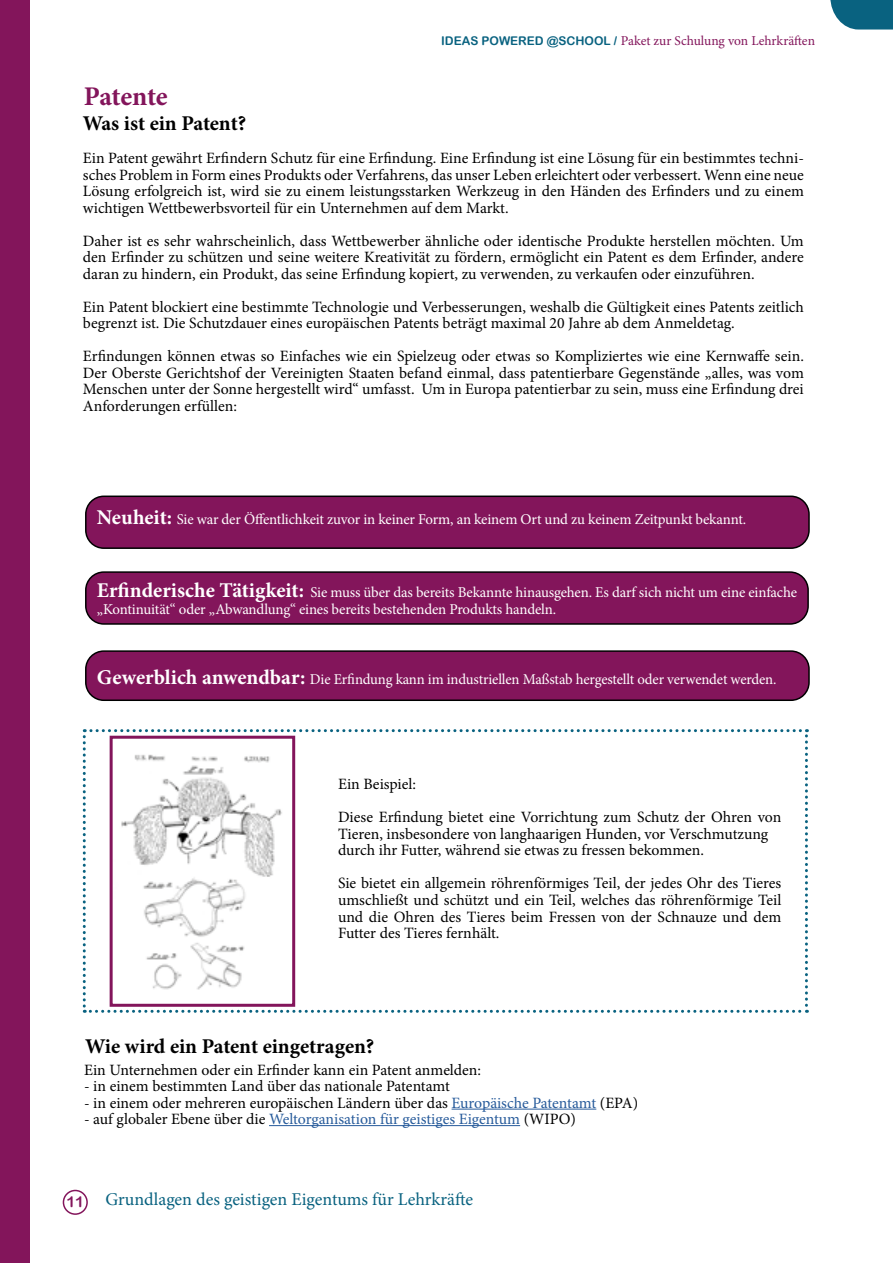
<style>
.page{position:relative;width:893px;height:1263px;background:#fff}
.page>*{position:absolute;margin:0;border:0;box-sizing:border-box;transform-origin:0 0}
.t1{font:700 27px "Minion Pro";letter-spacing:-.01em;color:#83155b}
.t2{font:700 21px "Minion Pro";letter-spacing:-.005em;color:#000}
.t3{font:18px "Minion Pro";color:#096280}
.t4{font:15.75px/16.5px "Minion Pro";color:#000;text-align:justify}
.t5{font:15.75px "Minion Pro";color:#275b9b}
.t6{font:15px/16.5px "Minion Pro";letter-spacing:-.01em;color:#fff}
.t7{font:13.5px "Minion Pro";color:#83155b}
.s1{font-family:"Arial Rounded MT Bold";font-size:12px;color:#096280}
.s2{font-weight:700;font-size:21px}
.s3{color:#275b9b}
.s4{color:#000}
</style>
<div class="page">
<div style="left:63px;top:1190px;width:25px;height:25px;border:2px solid #83155b;border-radius:50%"></div>
<svg style="left:830px;top:0;width:63px;height:30px;background:#287590"></svg>
<svg style="left:83px;top:729px;width:725px;height:284px"></svg>
<hr style="left:452px;top:1109px;width:144px;height:1px;background:#275b9b">
<hr style="left:269px;top:1125px;width:251px;height:1px;background:#275b9b">
<div style="left:86px;top:496px;width:723px;height:52px;background:#83155b;border-radius:18px"></div>
<div style="left:85px;top:495px;width:725px;height:54px;border:2px solid #000;border-radius:18px"></div>
<div style="left:86px;top:572px;width:722px;height:52px;background:#83155b;border-radius:18px"></div>
<div style="left:85px;top:571px;width:724px;height:54px;border:2px solid #000;border-radius:18px"></div>
<div style="left:86px;top:651px;width:723px;height:49px;background:#83155b;border-radius:18px"></div>
<div style="left:85px;top:650px;width:725px;height:51px;border:2px solid #000;border-radius:18px"></div>
<div style="left:0;top:0;width:30px;height:1263px;background:#83155b"></div>
<img style="left:114px;top:740px;width:177px;height:263px">
<div style="left:110px;top:736px;width:185px;height:271px;border:3px solid #83155b"></div>
<p class="t7" style="left:441px;top:32px;width:375px"><span class="s1">IDEAS POWERED @SCHOOL /</span> Paket zur Schulung von Lehrkräften</p>
<h1 class="t1" style="left:84px;top:78px;width:85px">Patente</h1>
<h2 class="t2" style="left:83px;top:109px;width:165px">Was ist ein Patent?</h2>
<p class="t4" style="left:83px;top:150px;width:722px">Ein Patent gewährt Erfindern Schutz für eine Erfindung. Eine Erfindung ist eine Lösung für ein bestimmtes techni&shy;sches Problem in Form eines Produkts oder Verfahrens, das unser Leben erleichtert oder verbessert. Wenn eine neue Lösung erfolgreich ist, wird sie zu einem leistungsstarken Werkzeug in den Händen des Erfinders und zu einem wichtigen Wettbewerbsvorteil für ein Unternehmen auf dem Markt.</p>
<p class="t4" style="left:83px;top:233px;width:722px">Daher ist es sehr wahrscheinlich, dass Wettbewerber ähnliche oder identische Produkte herstellen möchten. Um den Erfinder zu schützen und seine weitere Kreativität zu fördern, ermöglicht ein Patent es dem Erfinder, andere daran zu hindern, ein Produkt, das seine Erfindung kopiert, zu verwenden, zu verkaufen oder einzuführen.</p>
<p class="t4" style="left:83px;top:299px;width:722px">Ein Patent blockiert eine bestimmte Technologie und Verbesserungen, weshalb die Gültigkeit eines Patents zeitlich begrenzt ist. Die Schutzdauer eines europäischen Patents beträgt maximal 20 Jahre ab dem Anmeldetag.</p>
<p class="t4" style="left:83px;top:348px;width:722px">Erfindungen können etwas so Einfaches wie ein Spielzeug oder etwas so Kompliziertes wie eine Kernwaffe sein.<br>Der Oberste Gerichtshof der Vereinigten Staaten befand einmal, dass patentierbare Gegenstände „alles, was vom Menschen unter der Sonne hergestellt wird“ umfasst. Um in Europa patentierbar zu sein, muss eine Erfindung drei Anforderungen erfüllen:</p>
<p class="t6" style="left:97px;top:511px;width:651px"><span class="s2">Neuheit:</span> Sie war der Öffentlichkeit zuvor in keiner Form, an keinem Ort und zu keinem Zeitpunkt bekannt.</p>
<p class="t6" style="left:97px;top:584px;width:702px"><span class="s2">Erfinderische Tätigkeit:</span> Sie muss über das bereits Bekannte hinausgehen. Es darf sich nicht um eine einfache „Kontinuität“ oder „Abwandlung“ eines bereits bestehenden Produkts handeln.</p>
<p class="t6" style="left:97px;top:671px;width:681px"><span class="s2">Gewerblich anwendbar:</span> Die Erfindung kann im industriellen Maßstab hergestellt oder verwendet werden.</p>
<p class="t4" style="left:338px;top:768px;width:445px;line-height:33px">Ein Beispiel:<br>Diese Erfindung bietet eine Vorrichtung zum Schutz der Ohren von</p>
<p class="t4" style="left:338px;top:826px;width:432px">Tieren, insbesondere von langhaarigen Hunden, vor Verschmutzung durch ihr Futter, während sie etwas zu fressen bekommen.</p>
<p class="t4" style="left:338px;top:875px;width:445px">Sie bietet ein allgemein röhrenförmiges Teil, der jedes Ohr des Tieres umschließt und schützt und ein Teil, welches das röhrenförmige Teil und die Ohren des Tieres beim Fressen von der Schnauze und dem Futter des Tieres fernhält.</p>
<h2 class="t2" style="left:85px;top:1032px;width:291px">Wie wird ein Patent eingetragen?</h2>
<p class="t4" style="left:84px;top:1061px;width:399px">Ein Unternehmen oder ein Erfinder kann ein Patent anmelden:</p>
<p class="t4" style="left:84px;top:1078px;width:367px">- in einem bestimmten Land über das nationale Patentamt</p>
<p class="t4" style="left:84px;top:1094px;width:555px">- in einem oder mehreren europäischen Ländern über das <span class="s3">Europäische Patentamt</span> (EPA)</p>
<p class="t5" style="left:84px;top:1108px;width:493px"><span class="s4">- auf globaler Ebene über die</span> Weltorganisation für geistiges Eigentum <span class="s4">(WIPO)</span></p>
<p class="t3" style="left:66px;top:1187px;width:408px"><sub>11</sub> Grundlagen des geistigen Eigentums für Lehrkräfte</p>
</div>
